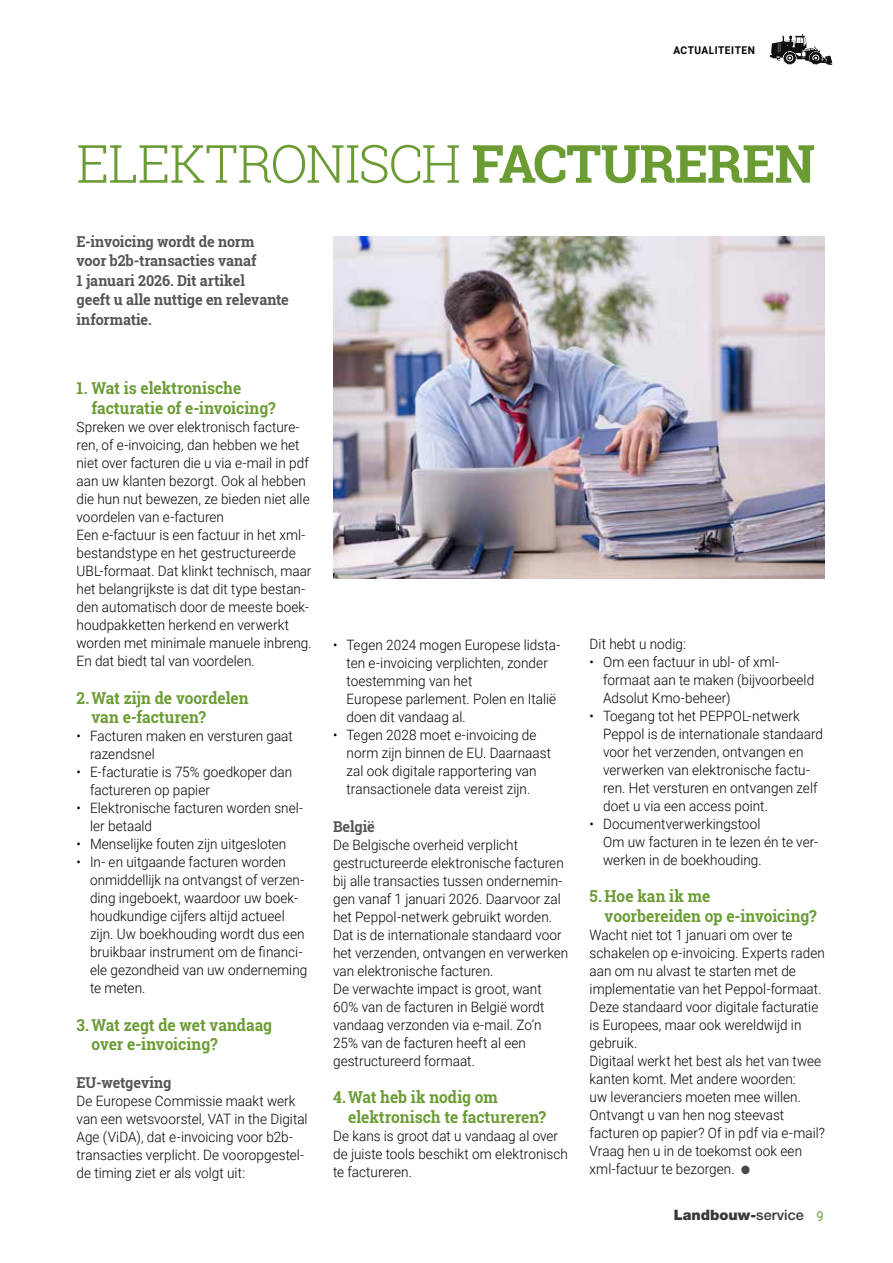
<style>
.page{position:relative;width:893px;height:1263px;background:#fff}
.page>*{position:absolute;margin:0;border:0;box-sizing:border-box;transform-origin:0 0}
.t1{font:300 52.65px "Roboto Slab";letter-spacing:-.025em;color:#6b9c34}
.t2{font:700 16.5px/19.5px "Roboto Slab";letter-spacing:-.005em;color:#6b9c34;scale:.94 1}
.t3{font:700 15px/19.5px "Roboto Slab";letter-spacing:-.005em;color:#555;scale:.96 1}
.t4{font:900 14.4px "Helvetica Neue LT Std";color:#393939}
.t5{font:300 14.25px/18px "Roboto";letter-spacing:.005em;color:#000;scale:.95 1}
.t6{font:700 10.65px "Roboto";letter-spacing:.045em;color:#000;scale:.95 1}
.s1{font-weight:700}
.s2{color:#484848}
.s3{font-weight:500}
.s4{font-family:"Roboto";font-weight:400;font-size:13.5px;color:#6b9c34}
</style>
<div class="page">
<img style="left:333px;top:237px;width:492px;height:341px">
<svg style="left:770px;top:34px;width:62px;height:31px"></svg>
<p class="t6" style="left:673px;top:43px;width:87px">ACTUALITEITEN</p>
<h1 class="t1" style="left:77px;top:128px;width:740px">ELEKTRONISCH <span class="s1">FACTUREREN</span></h1>
<p class="t3" style="left:77px;top:232px;width:223px">E-invoicing wordt de norm<br>voor b2b-transacties vanaf<br>1 januari 2026. Dit artikel<br>geeft u alle nuttige en relevante informatie.</p>
<p class="t2" style="left:92px;top:379px;width:197px;text-indent:-15px">1. Wat is elektronische facturatie of e-invoicing?</p>
<p class="t5" style="left:77px;top:417px;width:249px">Spreken we over elektronisch facture&shy;ren, of e-invoicing, dan hebben we het niet over facturen die u via e-mail in pdf aan uw klanten bezorgt. Ook al hebben die hun nut bewezen, ze bieden niet alle voordelen van e-facturen<br>Een e-factuur is een factuur in het xml&shy;bestandstype en het gestructureerde UBL-formaat. Dat klinkt technisch, maar het belangrijkste is dat dit type bestan&shy;den automatisch door de meeste boek&shy;houdpakketten herkend en verwerkt worden met minimale manuele inbreng.<br>En dat biedt tal van voordelen.</p>
<p class="t2" style="left:92px;top:688px;width:169px;text-indent:-15px">2.Wat zijn de voordelen van e-facturen?</p>
<p class="t5" style="left:90px;top:726px;width:215px;text-indent:-13px">• Facturen maken en versturen gaat razendsnel</p>
<p class="t5" style="left:90px;top:762px;width:214px;text-indent:-13px">• E-facturatie is 75% goedkoper dan factureren op papier</p>
<p class="t5" style="left:90px;top:798px;width:226px;text-indent:-14px">• Elektronische facturen worden snel&shy;ler betaald</p>
<p class="t5" style="left:77px;top:834px;width:222px">• Menselijke fouten zijn uitgesloten</p>
<p class="t5" style="left:90px;top:852px;width:230px;text-indent:-13px">• In- en uitgaande facturen worden onmiddellijk na ontvangst of verzen&shy;ding ingeboekt, waardoor uw boek&shy;houdkundige cijfers altijd actueel zijn. Uw boekhouding wordt dus een bruikbaar instrument om de financi&shy;ële gezondheid van uw onderneming te meten.</p>
<p class="t2" style="left:92px;top:1015px;width:194px;text-indent:-15px">3. Wat zegt de wet vandaag over e-invoicing?</p>
<p class="t3" style="left:77px;top:1072px;width:100px">EU-wetgeving</p>
<p class="t5" style="left:77px;top:1091px;width:245px">De Europese Commissie maakt werk van een wetsvoorstel, VAT in the Digital Age (ViDA), dat e-invoicing voor b2b&shy;transacties verplicht. De vooropgestel&shy;de timing ziet er als volgt uit:</p>
<p class="t5" style="left:347px;top:635px;width:226px;text-indent:-13px">• Tegen 2024 mogen Europese lidsta&shy;ten e-invoicing verplichten, zonder toestemming van het<br>Europese parlement. Polen en Italië doen dit vandaag al.</p>
<p class="t5" style="left:347px;top:725px;width:217px;text-indent:-13px">• Tegen 2028 moet e-invoicing de norm zijn binnen de EU. Daarnaast zal ook digitale rapportering van transactionele data vereist zijn.</p>
<p class="t3" style="left:333px;top:816px;width:45px">België</p>
<p class="t5" style="left:333px;top:835px;width:249px">De Belgische overheid verplicht gestructureerde elektronische facturen bij alle transacties tussen ondernemin&shy;gen vanaf 1 januari 2026. Daarvoor zal het Peppol-netwerk gebruikt worden.<br>Dat is de internationale standaard voor het verzenden, ontvangen en verwerken van elektronische facturen.<br>De verwachte impact is groot, want 60% van de facturen in België wordt vandaag verzonden via e-mail. Zo’n 25% van de facturen heeft al een gestructureerd formaat.</p>
<p class="t2" style="left:348px;top:1087px;width:212px;text-indent:-15px">4.Wat heb ik nodig om elektronisch te factureren?</p>
<p class="t5" style="left:333px;top:1126px;width:249px">De kans is groot dat u vandaag al over de juiste tools beschikt om elektronisch te factureren.</p>
<p class="t5" style="left:590px;top:634px;width:103px">Dit hebt u nodig:</p>
<p class="t5" style="left:603px;top:652px;width:224px;text-indent:-13px">• Om een factuur in ubl- of xml&shy;formaat aan te maken (bijvoorbeeld<br>Adsolut Kmo-beheer)</p>
<p class="t5" style="left:603px;top:706px;width:233px;text-indent:-13px">• Toegang tot het PEPPOL-netwerk Peppol is de internationale standaard voor het verzenden, ontvangen en verwerken van elektronische factu&shy;ren. Het versturen en ontvangen zelf doet u via een access point.</p>
<p class="t5" style="left:603px;top:814px;width:228px;text-indent:-13px">• Documentverwerkingstool<br>Om uw facturen in te lezen én te ver&shy;werken in de boekhouding.</p>
<p class="t2" style="left:605px;top:886px;width:227px;text-indent:-15px">5. Hoe kan ik me<br>voorbereiden op e-invoicing?</p>
<p class="t5" style="left:590px;top:925px;width:249px">Wacht niet tot 1 januari om over te schakelen op e-invoicing. Experts raden aan om nu alvast te starten met de implementatie van het Peppol-formaat.<br>Deze standaard voor digitale facturatie is Europees, maar ook wereldwijd in gebruik.<br>Digitaal werkt het best als het van twee kanten komt. Met andere woorden:<br>uw leveranciers moeten mee willen.<br>Ontvangt u van hen nog steevast facturen op papier? Of in pdf via e-mail?<br>Vraag hen u in de toekomst ook een xml-factuur te bezorgen. <span class="s2">●</span></p>
<p class="t4" style="left:674px;top:1206px;width:151px">Landbouw-<span class="s3">service</span> <span class="s4">9</span></p>
</div>
